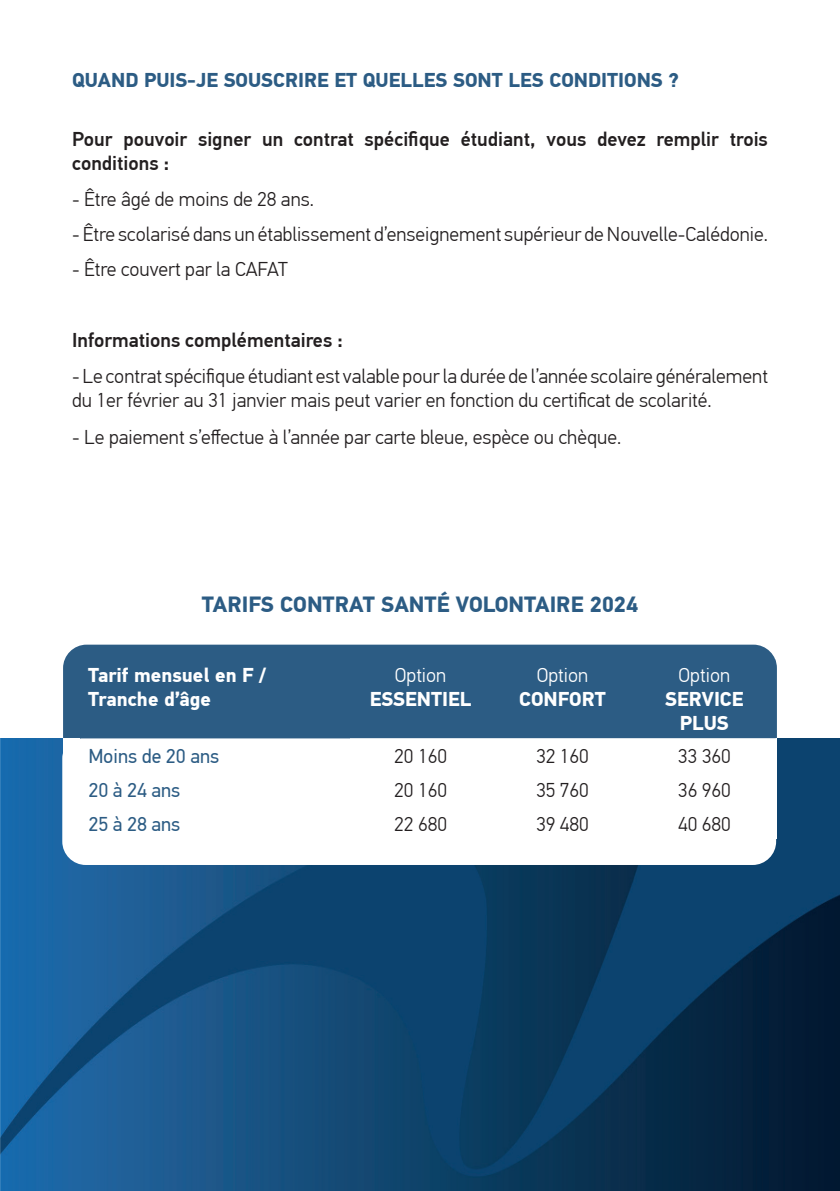
<style>
.page{position:relative;width:840px;height:1191px;background:#fff}
.page>*{position:absolute;margin:0;border:0;box-sizing:border-box;transform-origin:0 0}
.t1{font:700 22px "PF Din Text Pro";color:#2c5c84}
.t2{font:300 20px/24px "PF Din Text Pro";color:#231f20}
.t3{font:500 20px/24px "PF Din Text Pro";color:#231f20}
.t4{font:700 20px/24px "PF Din Text Pro";color:#fff}
.t5{font:700 20px "PF Din Text Pro";color:#2c5c84}
.t6{font:20px "PF Din Text Pro";color:#2c5c84}
.t7{font:300 20px "PF Din Text Pro";color:#fff}
</style>
<div class="page">
<img style="left:0;top:738px;width:839px;height:453px">
<div style="left:72px;top:745px;width:693px;height:110px;background:#fff;border-radius:14px"></div>
<div style="left:62px;top:735px;width:713px;height:130px;border:20px solid #fff;border-radius:14px"></div>
<div style="left:63px;top:644px;width:713px;height:156px;border:20px solid #2c5c84;border-radius:14px"></div>
<div style="left:63px;top:738px;width:713px;height:100px;background:#fff"></div>
<div style="left:80px;top:659px;width:269px;height:79px;background:#2c5c84"></div>
<div style="left:349px;top:659px;width:425px;height:79px;background:#2c5c84"></div>
<svg style="left:80px;top:738px;width:694px;height:102px"></svg>
<p class="t5" style="left:72px;top:68px;width:608px">QUAND PUIS-JE SOUSCRIRE ET QUELLES SONT LES CONDITIONS ?</p>
<p class="t3" style="left:72px;top:128px;width:697px">Pour pouvoir signer un contrat spécifique étudiant, vous devez remplir trois conditions :</p>
<p class="t2" style="left:72px;top:187px;width:243px">- Être âgé de moins de 28 ans.</p>
<p class="t2" style="left:72px;top:222px;width:697px">- Être scolarisé dans un établissement d’enseignement supérieur de Nouvelle-Calédonie.</p>
<p class="t2" style="left:72px;top:258px;width:217px">- Être couvert par la CAFAT</p>
<p class="t3" style="left:72px;top:328px;width:272px">Informations complémentaires :</p>
<p class="t2" style="left:72px;top:364px;width:697px">- Le contrat spécifique étudiant est valable pour la durée de l’année scolaire généralement du 1er février au 31 janvier mais peut varier en fonction du certificat de scolarité.</p>
<p class="t2" style="left:72px;top:426px;width:550px">- Le paiement s’effectue à l’année par carte bleue, espèce ou chèque.</p>
<p class="t1" style="left:202px;top:590px;width:437px">TARIFS CONTRAT SANTÉ VOLONTAIRE 2024</p>
<p class="t4" style="left:88px;top:664px;width:180px">Tarif mensuel en F /<br>Tranche d’âge</p>
<p class="t7" style="left:394px;top:664px;width:53px">Option</p>
<p class="t4" style="left:369px;top:688px;width:103px">ESSENTIEL</p>
<p class="t7" style="left:536px;top:664px;width:53px">Option</p>
<p class="t4" style="left:519px;top:688px;width:88px">CONFORT</p>
<p class="t7" style="left:678px;top:664px;width:53px">Option</p>
<p class="t4" style="left:664px;top:688px;width:80px;text-align:center">SERVICE<br>PLUS</p>
<p class="t6" style="left:88px;top:744px;width:132px">Moins de 20 ans</p>
<p class="t2" style="left:394px;top:744px;width:54px">20 160</p>
<p class="t2" style="left:535px;top:744px;width:54px">32 160</p>
<p class="t2" style="left:677px;top:744px;width:54px">33 360</p>
<p class="t6" style="left:88px;top:778px;width:93px">20 à 24 ans</p>
<p class="t2" style="left:394px;top:778px;width:54px">20 160</p>
<p class="t2" style="left:535px;top:778px;width:54px">35 760</p>
<p class="t2" style="left:677px;top:778px;width:54px">36 960</p>
<p class="t6" style="left:88px;top:812px;width:93px">25 à 28 ans</p>
<p class="t2" style="left:394px;top:812px;width:54px">22 680</p>
<p class="t2" style="left:536px;top:812px;width:54px">39 480</p>
<p class="t2" style="left:677px;top:812px;width:54px">40 680</p>
</div>
